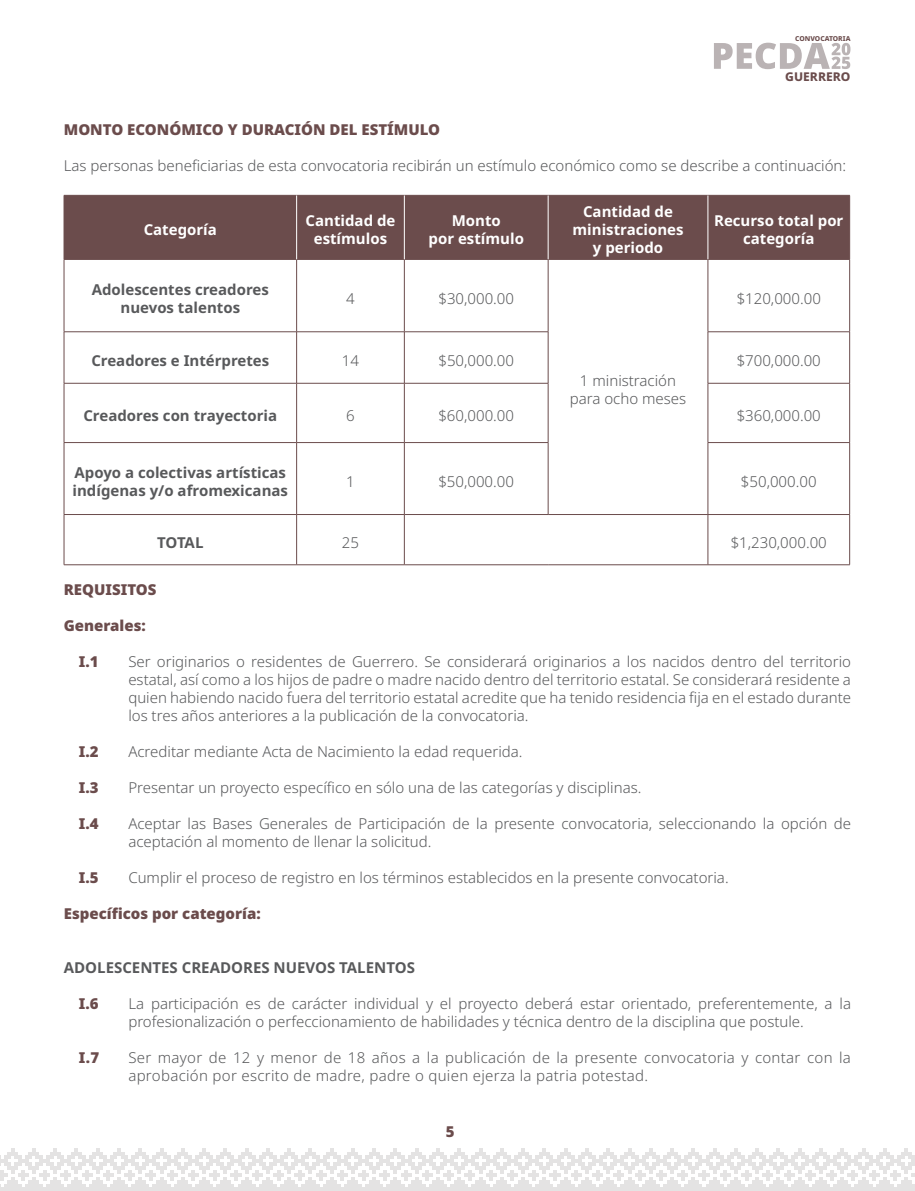
<style>
.page{position:relative;width:915px;height:1191px;background:#fff}
.page>*{position:absolute;margin:0;border:0;box-sizing:border-box;transform-origin:0 0}
.t1{font:300 15px/18px "Noto Sans";color:#58595b}
.t2{font:700 15px/18px "Noto Sans";color:#58595b;text-align:center}
.t3{font:300 15px/18px "Noto Sans";letter-spacing:.02em;color:#58595b}
.t4{font:900 15px "Noto Sans";color:#6b4c4c}
.t5{font:700 15px/18px "Noto Sans";color:#fff;text-align:center}
.t6{font:800 12px "Noto Sans";color:#6b4c4c}
.t7{font:800 6.75px "Noto Sans";color:#6b4c4c}
</style>
<div class="page">
<svg style="left:714px;top:43px;width:136px;height:26px"></svg>
<svg style="left:0;top:1148px;width:914px;height:43px"></svg>
<div style="left:65px;top:196px;width:784px;height:63px;background:#6b4c4c"></div>
<hr style="left:64px;top:195px;width:1px;height:64px;background:#6b4c4c">
<hr style="left:64px;top:195px;width:232px;height:1px;background:#6b4c4c">
<hr style="left:296px;top:195px;width:108px;height:1px;background:#6b4c4c">
<hr style="left:404px;top:195px;width:144px;height:1px;background:#6b4c4c">
<hr style="left:548px;top:195px;width:159px;height:1px;background:#6b4c4c">
<hr style="left:707px;top:195px;width:142px;height:1px;background:#6b4c4c">
<hr style="left:849px;top:195px;width:1px;height:64px;background:#6b4c4c">
<hr style="left:64px;top:259px;width:1px;height:72px;background:#6b4c4c">
<hr style="left:64px;top:259px;width:232px;height:1px;background:#6b4c4c">
<hr style="left:296px;top:259px;width:1px;height:72px;background:#6b4c4c">
<hr style="left:296px;top:259px;width:108px;height:1px;background:#6b4c4c">
<hr style="left:404px;top:259px;width:1px;height:72px;background:#6b4c4c">
<hr style="left:404px;top:259px;width:144px;height:1px;background:#6b4c4c">
<hr style="left:547px;top:259px;width:1px;height:72px;background:#6b4c4c">
<hr style="left:548px;top:259px;width:159px;height:1px;background:#6b4c4c">
<hr style="left:707px;top:259px;width:1px;height:72px;background:#6b4c4c">
<hr style="left:707px;top:259px;width:142px;height:1px;background:#6b4c4c">
<hr style="left:849px;top:259px;width:1px;height:72px;background:#6b4c4c">
<hr style="left:64px;top:332px;width:1px;height:51px;background:#6b4c4c">
<hr style="left:64px;top:331px;width:232px;height:1px;background:#6b4c4c">
<hr style="left:296px;top:331px;width:108px;height:1px;background:#6b4c4c">
<hr style="left:404px;top:331px;width:144px;height:1px;background:#6b4c4c">
<hr style="left:296px;top:332px;width:1px;height:51px;background:#6b4c4c">
<hr style="left:404px;top:332px;width:1px;height:51px;background:#6b4c4c">
<hr style="left:547px;top:332px;width:1px;height:51px;background:#6b4c4c">
<hr style="left:707px;top:332px;width:1px;height:51px;background:#6b4c4c">
<hr style="left:707px;top:331px;width:142px;height:1px;background:#6b4c4c">
<hr style="left:849px;top:332px;width:1px;height:51px;background:#6b4c4c">
<hr style="left:64px;top:383px;width:1px;height:59px;background:#6b4c4c">
<hr style="left:64px;top:383px;width:232px;height:1px;background:#6b4c4c">
<hr style="left:296px;top:383px;width:108px;height:1px;background:#6b4c4c">
<hr style="left:404px;top:383px;width:144px;height:1px;background:#6b4c4c">
<hr style="left:296px;top:383px;width:1px;height:59px;background:#6b4c4c">
<hr style="left:404px;top:383px;width:1px;height:59px;background:#6b4c4c">
<hr style="left:547px;top:383px;width:1px;height:59px;background:#6b4c4c">
<hr style="left:707px;top:383px;width:1px;height:59px;background:#6b4c4c">
<hr style="left:707px;top:383px;width:142px;height:1px;background:#6b4c4c">
<hr style="left:849px;top:383px;width:1px;height:59px;background:#6b4c4c">
<hr style="left:64px;top:443px;width:1px;height:71px;background:#6b4c4c">
<hr style="left:64px;top:442px;width:232px;height:1px;background:#6b4c4c">
<hr style="left:296px;top:442px;width:108px;height:1px;background:#6b4c4c">
<hr style="left:404px;top:442px;width:144px;height:1px;background:#6b4c4c">
<hr style="left:296px;top:443px;width:1px;height:71px;background:#6b4c4c">
<hr style="left:404px;top:443px;width:1px;height:71px;background:#6b4c4c">
<hr style="left:547px;top:443px;width:1px;height:71px;background:#6b4c4c">
<hr style="left:707px;top:443px;width:1px;height:71px;background:#6b4c4c">
<hr style="left:707px;top:442px;width:142px;height:1px;background:#6b4c4c">
<hr style="left:849px;top:443px;width:1px;height:71px;background:#6b4c4c">
<hr style="left:64px;top:515px;width:1px;height:49px;background:#6b4c4c">
<hr style="left:64px;top:514px;width:232px;height:1px;background:#6b4c4c">
<hr style="left:296px;top:514px;width:108px;height:1px;background:#6b4c4c">
<hr style="left:296px;top:515px;width:1px;height:49px;background:#6b4c4c">
<hr style="left:64px;top:564px;width:232px;height:1px;background:#6b4c4c">
<hr style="left:296px;top:564px;width:108px;height:1px;background:#6b4c4c">
<hr style="left:404px;top:515px;width:1px;height:49px;background:#6b4c4c">
<hr style="left:404px;top:514px;width:144px;height:1px;background:#6b4c4c">
<hr style="left:404px;top:564px;width:144px;height:1px;background:#6b4c4c">
<hr style="left:548px;top:564px;width:159px;height:1px;background:#6b4c4c">
<hr style="left:548px;top:514px;width:159px;height:1px;background:#6b4c4c">
<hr style="left:707px;top:515px;width:1px;height:49px;background:#6b4c4c">
<hr style="left:707px;top:514px;width:142px;height:1px;background:#6b4c4c">
<hr style="left:849px;top:515px;width:1px;height:49px;background:#6b4c4c">
<hr style="left:707px;top:564px;width:142px;height:1px;background:#6b4c4c">
<hr style="left:296px;top:195px;width:1px;height:64px;background:#fff">
<hr style="left:404px;top:195px;width:1px;height:64px;background:#fff">
<hr style="left:547px;top:195px;width:1px;height:64px;background:#fff">
<hr style="left:707px;top:195px;width:1px;height:64px;background:#fff">
<p class="t7" style="left:795px;top:33px;width:57px">CONVOCATORIA</p>
<p class="t6" style="left:785px;top:68px;width:67px">GUERRERO</p>
<p class="t4" style="left:64px;top:118px;width:378px">MONTO ECONÓMICO Y DURACIÓN DEL ESTÍMULO</p>
<p class="t1" style="left:64px;top:157px;width:783px">Las personas beneficiarias de esta convocatoria recibirán un estímulo económico como se describe a continuación:</p>
<p class="t5" style="left:144px;top:221px;width:75px">Categoría</p>
<p class="t5" style="left:305px;top:212px;width:91px">Cantidad de estímulos</p>
<p class="t5" style="left:428px;top:212px;width:97px">Monto<br>por estímulo</p>
<p class="t5" style="left:572px;top:203px;width:113px">Cantidad de ministraciones y periodo</p>
<p class="t5" style="left:713px;top:212px;width:131px">Recurso total por categoría</p>
<p class="t2" style="left:92px;top:280px;width:178px">Adolescentes creadores nuevos talentos</p>
<p class="t1" style="left:346px;top:289px;width:10px">4</p>
<p class="t1" style="left:438px;top:289px;width:77px">$30,000.00</p>
<p class="t1" style="left:736px;top:289px;width:86px">$120,000.00</p>
<p class="t2" style="left:91px;top:351px;width:179px">Creadores e Intérpretes</p>
<p class="t1" style="left:342px;top:351px;width:19px">14</p>
<p class="t1" style="left:438px;top:351px;width:77px">$50,000.00</p>
<p class="t1" style="left:736px;top:351px;width:86px">$700,000.00</p>
<p class="t1" style="left:569px;top:372px;width:118px;text-align:center">1 ministración para ocho meses</p>
<p class="t2" style="left:83px;top:407px;width:195px">Creadores con trayectoria</p>
<p class="t1" style="left:346px;top:407px;width:10px">6</p>
<p class="t1" style="left:438px;top:407px;width:77px">$60,000.00</p>
<p class="t1" style="left:736px;top:407px;width:86px">$360,000.00</p>
<p class="t2" style="left:72px;top:463px;width:217px;text-align:left">Apoyo a colectivas artísticas indígenas y/o afromexicanas</p>
<p class="t1" style="left:346px;top:472px;width:10px">1</p>
<p class="t1" style="left:438px;top:472px;width:77px">$50,000.00</p>
<p class="t1" style="left:740px;top:472px;width:77px">$50,000.00</p>
<p class="t2" style="left:157px;top:533px;width:48px">TOTAL</p>
<p class="t1" style="left:342px;top:533px;width:19px">25</p>
<p class="t1" style="left:730px;top:533px;width:98px">$1,230,000.00</p>
<p class="t4" style="left:64px;top:578px;width:94px">REQUISITOS</p>
<p class="t4" style="left:64px;top:614px;width:83px">Generales:</p>
<p class="t4" style="left:79px;top:650px;width:21px">I.1</p>
<p class="t1" style="left:128px;top:653px;width:724px;text-align:justify">Ser originarios o residentes de Guerrero. Se considerará originarios a los nacidos dentro del territorio estatal, así como a los hijos de padre o madre nacido dentro del territorio estatal. Se considerará residente a quien habiendo nacido fuera del territorio estatal acredite que ha tenido residencia fija en el estado durante los tres años anteriores a la publicación de la convocatoria.</p>
<p class="t4" style="left:79px;top:740px;width:21px">I.2</p>
<p class="t1" style="left:128px;top:743px;width:395px">Acreditar mediante Acta de Nacimiento la edad requerida.</p>
<p class="t4" style="left:79px;top:776px;width:21px">I.3</p>
<p class="t1" style="left:128px;top:779px;width:514px">Presentar un proyecto específico en sólo una de las categorías y disciplinas.</p>
<p class="t4" style="left:79px;top:812px;width:21px">I.4</p>
<p class="t1" style="left:128px;top:815px;width:724px">Aceptar las Bases Generales de Participación de la presente convocatoria, seleccionando la opción de aceptación al momento de llenar la solicitud.</p>
<p class="t4" style="left:79px;top:866px;width:21px">I.5</p>
<p class="t1" style="left:128px;top:869px;width:601px">Cumplir el proceso de registro en los términos establecidos en la presente convocatoria.</p>
<p class="t4" style="left:64px;top:902px;width:198px">Específicos por categoría:</p>
<p class="t2" style="left:64px;top:959px;width:352px">ADOLESCENTES CREADORES NUEVOS TALENTOS</p>
<p class="t4" style="left:79px;top:992px;width:21px">I.6</p>
<p class="t1" style="left:128px;top:995px;width:724px">La participación es de carácter individual y el proyecto deberá estar orientado, preferentemente, a la profesionalización o perfeccionamiento de habilidades y técnica dentro de la disciplina que postule.</p>
<p class="t4" style="left:79px;top:1046px;width:22px">I.7</p>
<p class="t3" style="left:128px;top:1049px;width:724px">Ser mayor de 12 y menor de 18 años a la publicación de la presente convocatoria y contar con la aprobación por escrito de madre, padre o quien ejerza la patria potestad.</p>
<p class="t4" style="left:445px;top:1120px;width:10px">5</p>
</div>
